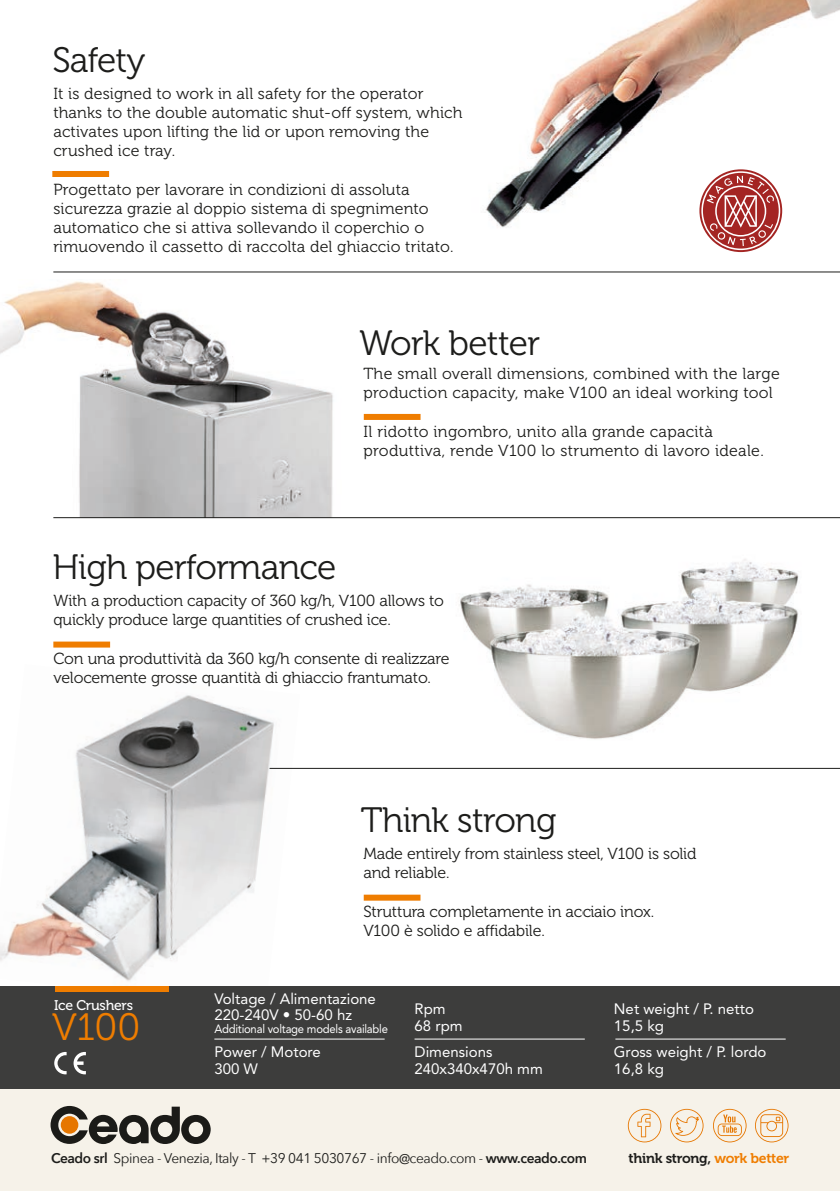
<style>
.page{position:relative;width:840px;height:1191px;background:#fff}
.page>*{position:absolute;margin:0;border:0;box-sizing:border-box;transform-origin:0 0}
.t1{font:38px "Museo 300";color:#ef7d00}
.t2{font:35.2px "Museo 300";letter-spacing:-.02em;color:#1d1d1b}
.t3{font:16px/19px "Museo 300";letter-spacing:.01em;color:#1d1d1b}
.t4{font:16px/19px "Museo 300";letter-spacing:-.01em;color:#1d1d1b}
.t5{font:15px/17px "Avenir";color:#fff}
.t6{font:14px "Avenir Next";letter-spacing:-.03em;color:#1d1d1b}
.t7{font:14px "Museo 700";letter-spacing:-.02em;color:#1d1d1b}
.t8{font:14px "Museo 500";letter-spacing:-.02em;color:#fff}
.t9{font:12px "Avenir";letter-spacing:-.02em;color:#fff;scale:.94 1}
.s1{font-weight:600}
.s2{color:#ef7d00}
</style>
<div class="page">
<img style="left:460px;top:559px;width:339px;height:180px">
<img style="left:0;top:695px;width:300px;height:312px">
<img style="left:0;top:281px;width:333px;height:236px">
<img style="left:485px;top:0;width:354px;height:228px">
<svg style="left:699px;top:169px;width:82px;height:83px"></svg>
<svg style="left:701px;top:171px;width:78px;height:79px"></svg>
<hr style="left:269px;top:768px;width:570px;height:1px;background:#1d1d1b">
<div style="left:363px;top:894px;width:57px;height:6px;background:#ef7d00"></div>
<div style="left:1px;top:1088px;width:838px;height:103px;background:#f6f2e9"></div>
<svg style="left:627px;top:1108px;width:34px;height:34px"></svg>
<svg style="left:670px;top:1108px;width:33px;height:34px"></svg>
<svg style="left:713px;top:1108px;width:33px;height:34px"></svg>
<svg style="left:755px;top:1108px;width:33px;height:34px"></svg>
<svg style="left:50px;top:1106px;width:160px;height:38px"></svg>
<div style="left:61px;top:1116px;width:17px;height:17px;background:#e67600;border-radius:50%"></div>
<div style="left:1px;top:986px;width:838px;height:102px;background:#3d3d3c"></div>
<div style="left:55px;top:986px;width:113px;height:6px;background:#ef7d00"></div>
<hr style="left:615px;top:1038px;width:170px;height:1px;background:#fff">
<hr style="left:414px;top:1038px;width:170px;height:1px;background:#fff">
<hr style="left:53px;top:517px;width:786px;height:1px;background:#1d1d1b">
<hr style="left:53px;top:272px;width:786px;height:1px;background:#1d1d1b">
<div style="left:363px;top:414px;width:57px;height:6px;background:#ef7d00"></div>
<div style="left:53px;top:641px;width:57px;height:6px;background:#ef7d00"></div>
<div style="left:52px;top:171px;width:57px;height:6px;background:#ef7d00"></div>
<hr style="left:214px;top:1038px;width:170px;height:1px;background:#fff">
<svg style="left:54px;top:1052px;width:13px;height:22px"></svg>
<svg style="left:73px;top:1052px;width:13px;height:22px"></svg>
<h2 class="t2" style="left:52px;top:41px;width:94px">Safety</h2>
<p class="t3" style="left:53px;top:84px;width:410px">It is designed to work in all safety for the operator thanks to the double automatic shut-off system, which activates upon lifting the lid or upon removing the crushed ice tray.</p>
<p class="t3" style="left:53px;top:180px;width:401px">Progettato per lavorare in condizioni di assoluta sicurezza grazie al doppio sistema di spegnimento automatico che si attiva sollevando il coperchio o rimuovendo il cassetto di raccolta del ghiaccio tritato.</p>
<h2 class="t2" style="left:359px;top:324px;width:182px">Work better</h2>
<p class="t3" style="left:363px;top:364px;width:417px">The small overall dimensions, combined with the large production capacity, make V100 an ideal working tool</p>
<p class="t3" style="left:363px;top:422px;width:401px">Il ridotto ingombro, unito alla grande capacità produttiva, rende V100 lo strumento di lavoro ideale.</p>
<h2 class="t2" style="left:52px;top:548px;width:285px">High performance</h2>
<p class="t4" style="left:53px;top:591px;width:392px">With a production capacity of 360 kg/h, V100 allows to quickly produce large quantities of crushed ice.</p>
<p class="t4" style="left:53px;top:649px;width:397px">Con una produttività da 360 kg/h consente di realizzare velocemente grosse quantità di ghiaccio frantumato.</p>
<h2 class="t2" style="left:361px;top:800px;width:197px">Think strong</h2>
<p class="t8" style="left:54px;top:997px;width:80px">Ice Crushers</p>
<h1 class="t1" style="left:52px;top:1006px;width:90px">V100</h1>
<p class="t4" style="left:363px;top:844px;width:334px">Made entirely from stainless steel, V100 is solid and reliable.</p>
<p class="t4" style="left:363px;top:902px;width:292px">Struttura completamente in acciaio inox.<br>V100 è solido e affidabile.</p>
<p class="t5" style="left:214px;top:990px;width:163px;line-height:16px">Voltage / Alimentazione<br>220-240V • 50-60 hz</p>
<p class="t9" style="left:214px;top:1021px;width:186px">Additional voltage models available</p>
<p class="t5" style="left:214px;top:1043px;width:108px">Power / Motore<br>300 W</p>
<p class="t5" style="left:414px;top:1000px;width:50px">Rpm<br>68 rpm</p>
<p class="t5" style="left:414px;top:1043px;width:130px">Dimensions<br>240x340x470h mm</p>
<p class="t5" style="left:613px;top:1000px;width:141px">Net weight / P. netto<br>15,5 kg</p>
<p class="t5" style="left:613px;top:1043px;width:154px">Gross weight / P. lordo<br>16,8 kg</p>
<p class="t6" style="left:51px;top:1146px;width:537px"><span class="s1">Ceado srl</span> Spinea - Venezia, Italy - T +39 041 5030767 - info@ceado.com - <span class="s1">www.ceado.com</span></p>
<p class="t7" style="left:628px;top:1150px;width:162px">think strong, <span class="s2">work better</span></p>
</div>
